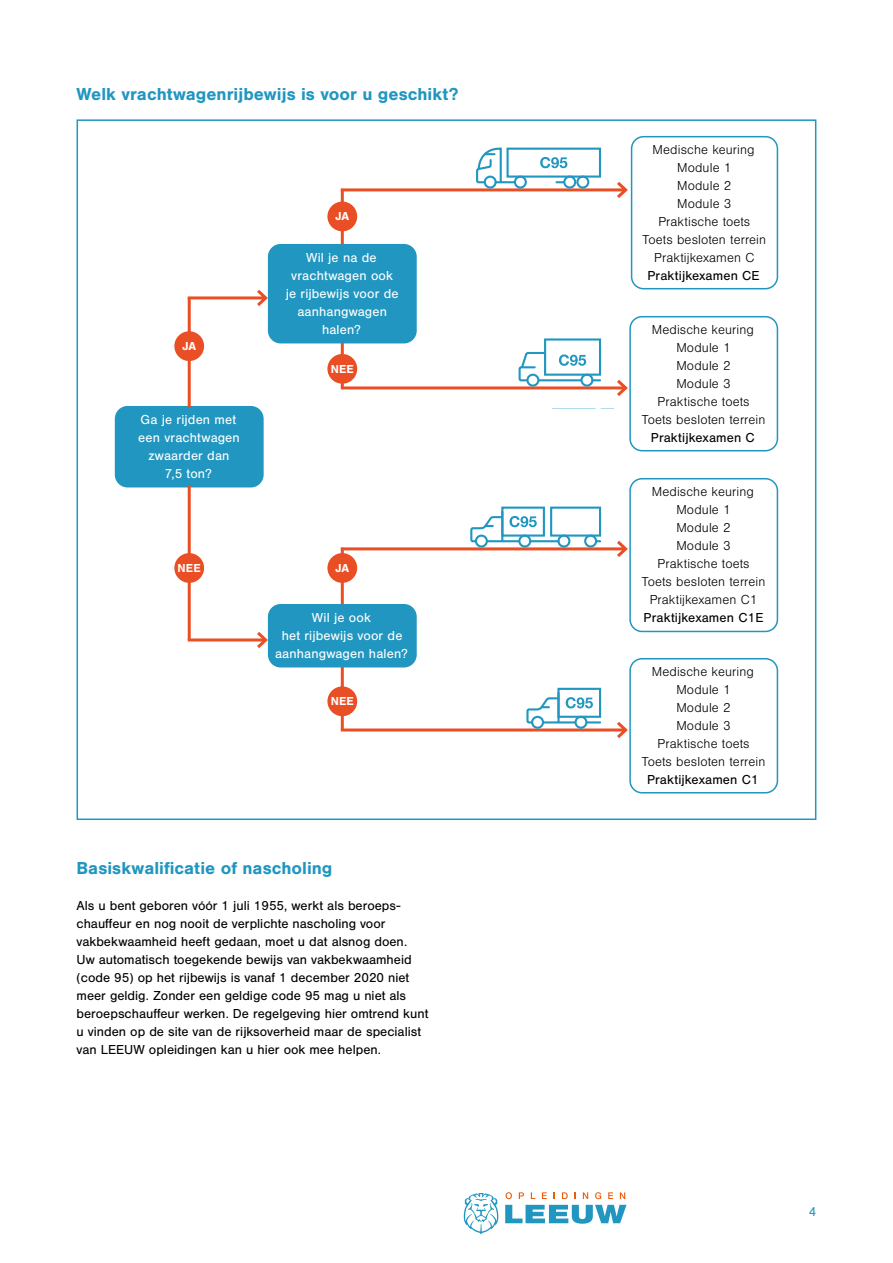
<style>
.page{position:relative;width:893px;height:1263px;background:#fff}
.page>*{position:absolute;margin:0;border:0;box-sizing:border-box;transform-origin:0 0}
.t1{font:700 18px "Nimbus San";color:#2096c0}
.t2{font:13.5px/18px "Nimbus San";color:#000}
.t3{font:300 13.5px/18px "Nimbus San";letter-spacing:.01em;color:#000;text-align:center}
.t4{font:13.5px/18px "Nimbus San";letter-spacing:.01em;color:#fff;text-align:center}
.t5{font:13.5px "Nimbus San";color:#2096c0}
.t6{font:700 12px "Nimbus San";letter-spacing:.01em;color:#fff}
</style>
<div class="page">
<div style="left:631px;top:136px;width:147px;height:153px;border:2px solid #2096c0;border-radius:12px"></div>
<div style="left:629px;top:316px;width:149px;height:135px;border:2px solid #2096c0;border-radius:12px"></div>
<hr style="left:188px;top:296px;width:78px;height:3px;background:#e94e24">
<svg style="left:254px;top:287px;width:14px;height:22px"></svg>
<hr style="left:341px;top:188px;width:285px;height:3px;background:#e94e24">
<svg style="left:614px;top:182px;width:14px;height:16px"></svg>
<hr style="left:341px;top:547px;width:285px;height:3px;background:#e94e24">
<svg style="left:614px;top:540px;width:14px;height:17px"></svg>
<hr style="left:188px;top:638px;width:78px;height:3px;background:#e94e24">
<svg style="left:254px;top:629px;width:14px;height:22px"></svg>
<hr style="left:341px;top:386px;width:285px;height:3px;background:#e94e24">
<svg style="left:614px;top:377px;width:16px;height:22px"></svg>
<hr style="left:341px;top:728px;width:285px;height:3px;background:#e94e24">
<svg style="left:614px;top:722px;width:14px;height:16px"></svg>
<div style="left:629px;top:478px;width:149px;height:154px;border:2px solid #2096c0;border-radius:12px"></div>
<div style="left:629px;top:658px;width:149px;height:135px;border:2px solid #2096c0;border-radius:12px"></div>
<div style="left:115px;top:406px;width:149px;height:81px;background:#2096c0;border-radius:13px"></div>
<hr style="left:188px;top:298px;width:3px;height:109px;background:#e94e24">
<hr style="left:341px;top:189px;width:3px;height:81px;background:#e94e24">
<hr style="left:341px;top:548px;width:3px;height:64px;background:#e94e24">
<hr style="left:188px;top:486px;width:3px;height:154px;background:#e94e24">
<hr style="left:341px;top:285px;width:3px;height:103px;background:#e94e24">
<hr style="left:341px;top:627px;width:3px;height:103px;background:#e94e24">
<div style="left:174px;top:331px;width:30px;height:30px;background:#e94e24;border-radius:50%"></div>
<div style="left:327px;top:202px;width:30px;height:29px;background:#e94e24;border-radius:50%"></div>
<div style="left:327px;top:553px;width:30px;height:30px;background:#e94e24;border-radius:50%"></div>
<div style="left:327px;top:354px;width:30px;height:30px;background:#e94e24;border-radius:50%"></div>
<div style="left:327px;top:686px;width:30px;height:30px;background:#e94e24;border-radius:50%"></div>
<div style="left:174px;top:553px;width:30px;height:30px;background:#e94e24;border-radius:50%"></div>
<div style="left:268px;top:244px;width:149px;height:99px;background:#2096c0;border-radius:13px"></div>
<div style="left:268px;top:604px;width:149px;height:63px;background:#2096c0;border-radius:13px"></div>
<svg style="left:540px;top:157px;width:27px;height:11px"></svg>
<div style="left:506px;top:148px;width:95px;height:30px;border:2px solid #2096c0"></div>
<div style="left:576px;top:176px;width:13px;height:13px;border:2px solid #2096c0;border-radius:50%"></div>
<div style="left:563px;top:176px;width:13px;height:13px;border:2px solid #2096c0;border-radius:50%"></div>
<div style="left:484px;top:176px;width:13px;height:13px;border:2px solid #2096c0;border-radius:50%"></div>
<svg style="left:556px;top:181px;width:7px;height:2px"></svg>
<div style="left:514px;top:176px;width:13px;height:13px;border:2px solid #2096c0;border-radius:50%"></div>
<svg style="left:476px;top:147px;width:38px;height:38px"></svg>
<svg style="left:566px;top:697px;width:27px;height:11px"></svg>
<div style="left:574px;top:716px;width:13px;height:13px;border:2px solid #2096c0;border-radius:50%"></div>
<div style="left:531px;top:716px;width:13px;height:13px;border:2px solid #2096c0;border-radius:50%"></div>
<div style="left:557px;top:688px;width:44px;height:30px;border:2px solid #2096c0"></div>
<hr style="left:557px;top:692px;width:3px;height:30px;background:#2096c0">
<hr style="left:543px;top:721px;width:32px;height:2px;background:#2096c0">
<svg style="left:586px;top:721px;width:14px;height:2px"></svg>
<svg style="left:526px;top:696px;width:34px;height:28px"></svg>
<svg style="left:518px;top:351px;width:30px;height:31px"></svg>
<div style="left:580px;top:374px;width:13px;height:13px;border:2px solid #2096c0;border-radius:50%"></div>
<div style="left:526px;top:374px;width:13px;height:13px;border:2px solid #2096c0;border-radius:50%"></div>
<div style="left:544px;top:338px;width:57px;height:38px;border:2px solid #2096c0"></div>
<hr style="left:538px;top:379px;width:43px;height:2px;background:#2096c0">
<svg style="left:592px;top:379px;width:8px;height:2px"></svg>
<svg style="left:559px;top:354px;width:27px;height:12px"></svg>
<div style="left:501px;top:507px;width:44px;height:30px;border:2px solid #2096c0"></div>
<div style="left:518px;top:535px;width:13px;height:12px;border:2px solid #2096c0;border-radius:50%"></div>
<div style="left:475px;top:535px;width:13px;height:12px;border:2px solid #2096c0;border-radius:50%"></div>
<hr style="left:501px;top:511px;width:2px;height:30px;background:#2096c0">
<hr style="left:530px;top:540px;width:28px;height:2px;background:#2096c0">
<svg style="left:470px;top:515px;width:67px;height:28px"></svg>
<div style="left:584px;top:535px;width:13px;height:12px;border:2px solid #2096c0;border-radius:50%"></div>
<div style="left:550px;top:507px;width:51px;height:30px;border:2px solid #2096c0"></div>
<div style="left:557px;top:535px;width:13px;height:12px;border:2px solid #2096c0;border-radius:50%"></div>
<svg style="left:505px;top:1205px;width:121px;height:19px"></svg>
<svg style="left:463px;top:1193px;width:36px;height:41px"></svg>
<svg style="left:506px;top:1192px;width:6px;height:7px"></svg>
<svg style="left:519px;top:1192px;width:5px;height:7px"></svg>
<svg style="left:542px;top:1192px;width:5px;height:7px"></svg>
<svg style="left:562px;top:1192px;width:6px;height:7px"></svg>
<svg style="left:574px;top:1192px;width:2px;height:7px"></svg>
<svg style="left:583px;top:1192px;width:5px;height:7px"></svg>
<svg style="left:595px;top:1192px;width:6px;height:7px"></svg>
<svg style="left:608px;top:1192px;width:5px;height:7px"></svg>
<svg style="left:620px;top:1192px;width:5px;height:7px"></svg>
<h1 class="t1" style="left:77px;top:84px;width:383px">Welk vrachtwagenrijbewijs is voor u geschikt?</h1>
<p class="t6" style="left:335px;top:210px;width:15px">JA</p>
<p class="t6" style="left:182px;top:339px;width:15px">JA</p>
<p class="t4" style="left:138px;top:411px;width:103px">Ga je rijden met een vrachtwagen zwaarder dan<br>7,5 ton?</p>
<p class="t4" style="left:286px;top:249px;width:114px">Wil je na de vrachtwagen ook je rijbewijs voor de aanhangwagen halen?</p>
<p class="t6" style="left:331px;top:362px;width:25px">NEE</p>
<p class="t6" style="left:178px;top:561px;width:25px">NEE</p>
<p class="t6" style="left:335px;top:561px;width:15px">JA</p>
<p class="t4" style="left:275px;top:609px;width:134px">Wil je ook<br>het rijbewijs voor de aanhangwagen halen?</p>
<p class="t6" style="left:331px;top:695px;width:25px">NEE</p>
<h1 class="t1" style="left:77px;top:858px;width:257px">Basiskwalificatie of nascholing</h1>
<p class="t2" style="left:77px;top:897px;width:353px">Als u bent geboren vóór 1 juli 1955, werkt als beroeps&shy;chauffeur en nog nooit de verplichte nascholing voor vakbekwaamheid heeft gedaan, moet u dat alsnog doen.<br>Uw automatisch toegekende bewijs van vakbekwaamheid (code 95) op het rijbewijs is vanaf 1 december 2020 niet meer geldig. Zonder een geldige code 95 mag u niet als beroepschauffeur werken. De regelgeving hier omtrend kunt u vinden op de site van de rijksoverheid maar de specialist van LEEUW opleidingen kan u hier ook mee helpen.</p>
<p class="t3" style="left:643px;top:141px;width:125px">Medische keuring<br>Module 1<br>Module 2<br>Module 3<br>Praktische toets<br>Toets besloten terrein<br>Praktijkexamen C</p>
<p class="t2" style="left:647px;top:267px;width:114px">Praktijkexamen CE</p>
<p class="t3" style="left:642px;top:321px;width:125px">Medische keuring<br>Module 1<br>Module 2<br>Module 3<br>Praktische toets<br>Toets besloten terrein</p>
<p class="t2" style="left:651px;top:429px;width:105px">Praktijkexamen C</p>
<p class="t3" style="left:642px;top:483px;width:125px">Medische keuring<br>Module 1<br>Module 2<br>Module 3<br>Praktische toets<br>Toets besloten terrein<br>Praktijkexamen C1</p>
<p class="t2" style="left:644px;top:609px;width:121px">Praktijkexamen C1E</p>
<p class="t3" style="left:642px;top:663px;width:125px">Medische keuring<br>Module 1<br>Module 2<br>Module 3<br>Praktische toets<br>Toets besloten terrein</p>
<p class="t2" style="left:647px;top:771px;width:113px">Praktijkexamen C1</p>
<p class="t5" style="left:809px;top:1204px;width:9px">4</p>
</div>
